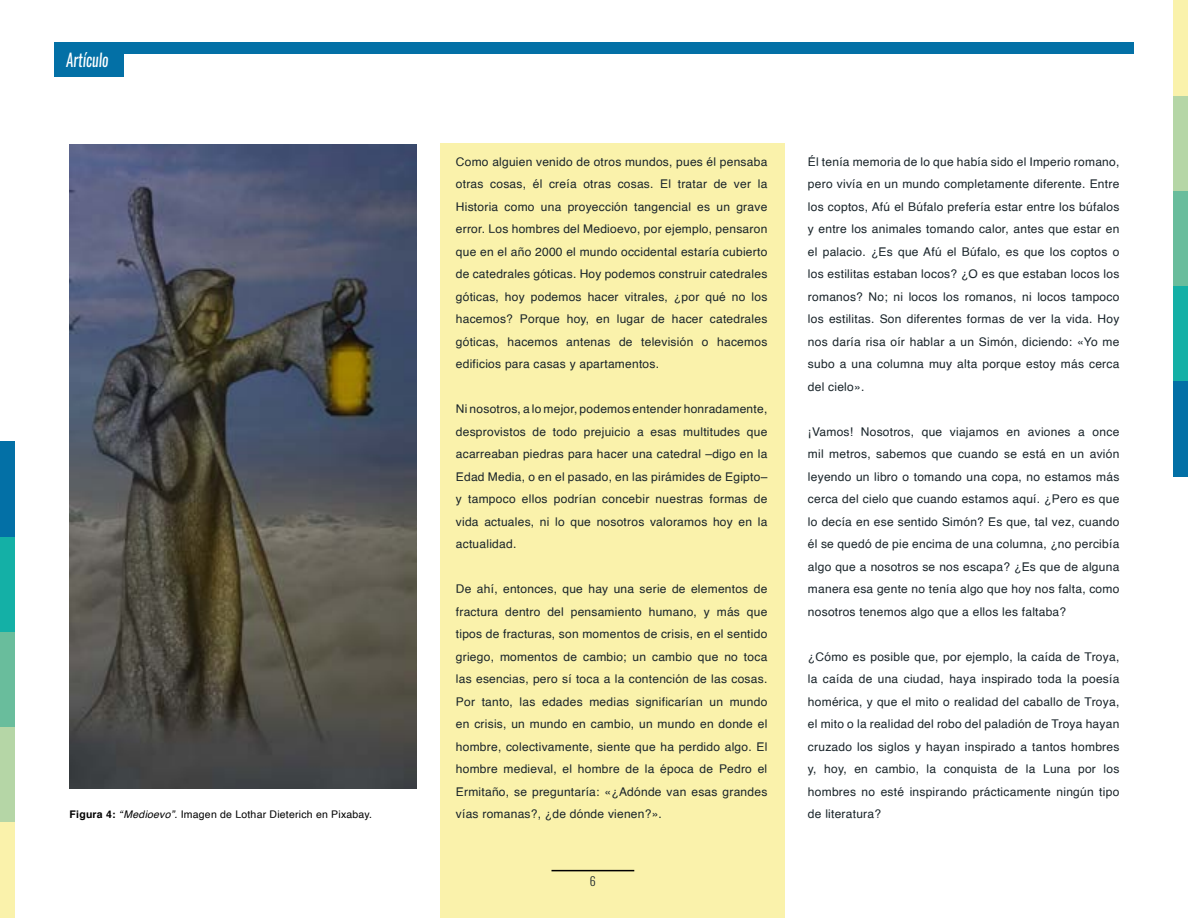
<style>
.page{position:relative;width:1188px;height:918px;background:#fff}
.page>*{position:absolute;margin:0;border:0;box-sizing:border-box;transform-origin:0 0}
.t1{font:italic 17.7px "Oswald";color:#fff;scale:.85 1}
.t2{font:12px/22.5px "Helvetica";letter-spacing:.02em;color:#182329;text-align:justify}
.t3{font:300 12px "Oswald";color:#182329}
.t4{font:10.5px "Helvetica";letter-spacing:.02em;color:#000}
.s1{font-weight:700}
.s2{font-style:italic}
</style>
<div class="page">
<div style="left:441px;top:144px;width:344px;height:774px;background:#faf2ab"></div>
<hr style="left:552px;top:870px;width:82px;height:1px;background:#000">
<div style="left:54px;top:43px;width:1080px;height:11px;background:#0370a6"></div>
<div style="left:54px;top:54px;width:69px;height:22px;background:#0370a6"></div>
<div style="left:1173px;top:381px;width:15px;height:95px;background:#0370a6"></div>
<div style="left:1173px;top:286px;width:15px;height:95px;background:#14b0a6"></div>
<div style="left:1173px;top:190px;width:15px;height:96px;background:#69bd9c"></div>
<div style="left:1173px;top:95px;width:15px;height:95px;background:#b5d6a6"></div>
<div style="left:1173px;top:0;width:15px;height:95px;background:#faf2ab"></div>
<div style="left:0;top:442px;width:15px;height:95px;background:#0370a6"></div>
<div style="left:0;top:537px;width:15px;height:95px;background:#14b0a6"></div>
<div style="left:0;top:632px;width:15px;height:96px;background:#69bd9c"></div>
<div style="left:0;top:728px;width:15px;height:95px;background:#b5d6a6"></div>
<div style="left:0;top:823px;width:15px;height:95px;background:#faf2ab"></div>
<img style="left:70px;top:144px;width:347px;height:645px">
<h1 class="t1" style="left:66px;top:48px;width:51px">Artículo</h1>
<p class="t2" style="left:456px;top:151px;width:313px">Como alguien venido de otros mundos, pues él pensaba otras cosas, él creía otras cosas. El tratar de ver la Historia como una proyección tangencial es un grave error. Los hombres del Medioevo, por ejemplo, pensaron que en el año 2000 el mundo occidental estaría cubierto de catedrales góticas. Hoy podemos construir catedrales góticas, hoy podemos hacer vitrales, ¿por qué no los hacemos? Porque hoy, en lugar de hacer catedrales góticas, hacemos antenas de televisión o hacemos edificios para casas y apartamentos.</p>
<p class="t2" style="left:456px;top:398px;width:313px">Ni nosotros, a lo mejor, podemos entender honradamente, desprovistos de todo prejuicio a esas multitudes que acarreaban piedras para hacer una catedral –digo en la Edad Media, o en el pasado, en las pirámides de Egipto– y tampoco ellos podrían concebir nuestras formas de vida actuales, ni lo que nosotros valoramos hoy en la actualidad.</p>
<p class="t2" style="left:456px;top:578px;width:313px">De ahí, entonces, que hay una serie de elementos de fractura dentro del pensamiento humano, y más que tipos de fracturas, son momentos de crisis, en el sentido griego, momentos de cambio; un cambio que no toca las esencias, pero sí toca a la contención de las cosas.<br>Por tanto, las edades medias significarían un mundo en crisis, un mundo en cambio, un mundo en donde el hombre, colectivamente, siente que ha perdido algo. El hombre medieval, el hombre de la época de Pedro el Ermitaño, se preguntaría: «¿Adónde van esas grandes</p>
<p class="t4" style="left:70px;top:806px;width:304px"><span class="s1">Figura 4:</span> <span class="s2">“Medioevo”.</span> Imagen de Lothar Dieterich en Pixabay.</p>
<p class="t2" style="left:456px;top:803px;width:208px">vías romanas?, ¿de dónde vienen?».</p>
<p class="t3" style="left:590px;top:873px;width:7px">6</p>
<p class="t2" style="left:808px;top:151px;width:313px">Él tenía memoria de lo que había sido el Imperio romano, pero vivía en un mundo completamente diferente. Entre los coptos, Afú el Búfalo prefería estar entre los búfalos y entre los animales tomando calor, antes que estar en el palacio. ¿Es que Afú el Búfalo, es que los coptos o los estilitas estaban locos? ¿O es que estaban locos los romanos? No; ni locos los romanos, ni locos tampoco los estilitas. Son diferentes formas de ver la vida. Hoy nos daría risa oír hablar a un Simón, diciendo: «Yo me subo a una columna muy alta porque estoy más cerca del cielo».</p>
<p class="t2" style="left:808px;top:421px;width:313px">¡Vamos! Nosotros, que viajamos en aviones a once mil metros, sabemos que cuando se está en un avión leyendo un libro o tomando una copa, no estamos más cerca del cielo que cuando estamos aquí. ¿Pero es que lo decía en ese sentido Simón? Es que, tal vez, cuando él se quedó de pie encima de una columna, ¿no percibía algo que a nosotros se nos escapa? ¿Es que de alguna manera esa gente no tenía algo que hoy nos falta, como nosotros tenemos algo que a ellos les faltaba?</p>
<p class="t2" style="left:808px;top:646px;width:313px">¿Cómo es posible que, por ejemplo, la caída de Troya, la caída de una ciudad, haya inspirado toda la poesía homérica, y que el mito o realidad del caballo de Troya, el mito o la realidad del robo del paladión de Troya hayan cruzado los siglos y hayan inspirado a tantos hombres y, hoy, en cambio, la conquista de la Luna por los hombres no esté inspirando prácticamente ningún tipo de literatura?</p>
</div>
